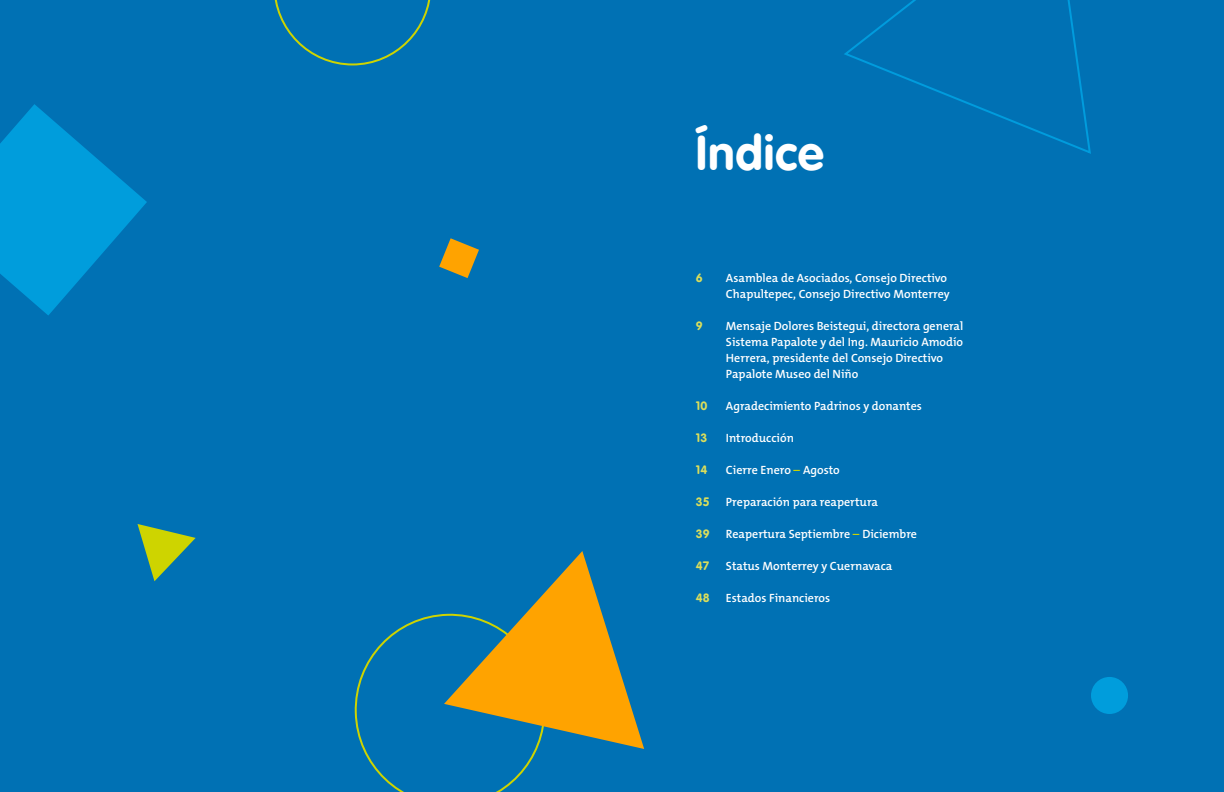
<style>
.page{position:relative;width:1224px;height:792px;background:#0071b4}
.page>*{position:absolute;margin:0;border:0;box-sizing:border-box;transform-origin:0 0}
.t1{font:700 48px "VAG Rounded LT Pro";letter-spacing:.015em;color:#fff}
.t2{font:600 12px/16px "The Mix B W6";color:#fff}
.t3{font:700 12px "VAG Rounded LT Pro";color:#dbde5b}
.s1{color:#ced400}
</style>
<div class="page">
<div style="left:1091px;top:677px;width:37px;height:37px;background:#009ddc;border-radius:50%"></div>
<svg style="left:844px;top:0;width:247px;height:154px"></svg>
<svg style="left:274px;top:0;width:157px;height:65px"></svg>
<svg style="left:0;top:104px;width:147px;height:211px"></svg>
<svg style="left:439px;top:238px;width:40px;height:40px"></svg>
<svg style="left:138px;top:524px;width:58px;height:57px"></svg>
<svg style="left:354px;top:614px;width:183px;height:178px"></svg>
<svg style="left:444px;top:551px;width:200px;height:198px"></svg>
<h1 class="t1" style="left:696px;top:123px;width:130px">Índice</h1>
<p class="t3" style="left:696px;top:270px;width:8px">6</p>
<p class="t2" style="left:726px;top:270px;width:225px">Asamblea de Asociados, Consejo Directivo<br>Chapultepec, Consejo Directivo Monterrey</p>
<p class="t3" style="left:696px;top:318px;width:8px">9</p>
<p class="t2" style="left:726px;top:318px;width:239px">Mensaje Dolores Beistegui, directora general Sistema Papalote y del Ing. Mauricio Amodío Herrera, presidente del Consejo Directivo Papalote Museo del Niño</p>
<p class="t3" style="left:696px;top:398px;width:13px">10</p>
<p class="t2" style="left:726px;top:398px;width:197px">Agradecimiento Padrinos y donantes</p>
<p class="t3" style="left:696px;top:430px;width:13px">13</p>
<p class="t2" style="left:726px;top:430px;width:69px">Introducción</p>
<p class="t3" style="left:696px;top:462px;width:13px">14</p>
<p class="t2" style="left:726px;top:462px;width:115px">Cierre Enero <span class="s1">–</span> Agosto</p>
<p class="t3" style="left:696px;top:494px;width:15px">35</p>
<p class="t2" style="left:726px;top:494px;width:154px">Preparación para reapertura</p>
<p class="t3" style="left:696px;top:526px;width:15px">39</p>
<p class="t2" style="left:726px;top:526px;width:193px">Reapertura Septiembre <span class="s1">–</span> Diciembre</p>
<p class="t3" style="left:696px;top:558px;width:15px">47</p>
<p class="t2" style="left:726px;top:558px;width:168px">Status Monterrey y Cuernavaca</p>
<p class="t3" style="left:696px;top:590px;width:15px">48</p>
<p class="t2" style="left:726px;top:590px;width:106px">Estados Financieros</p>
</div>
